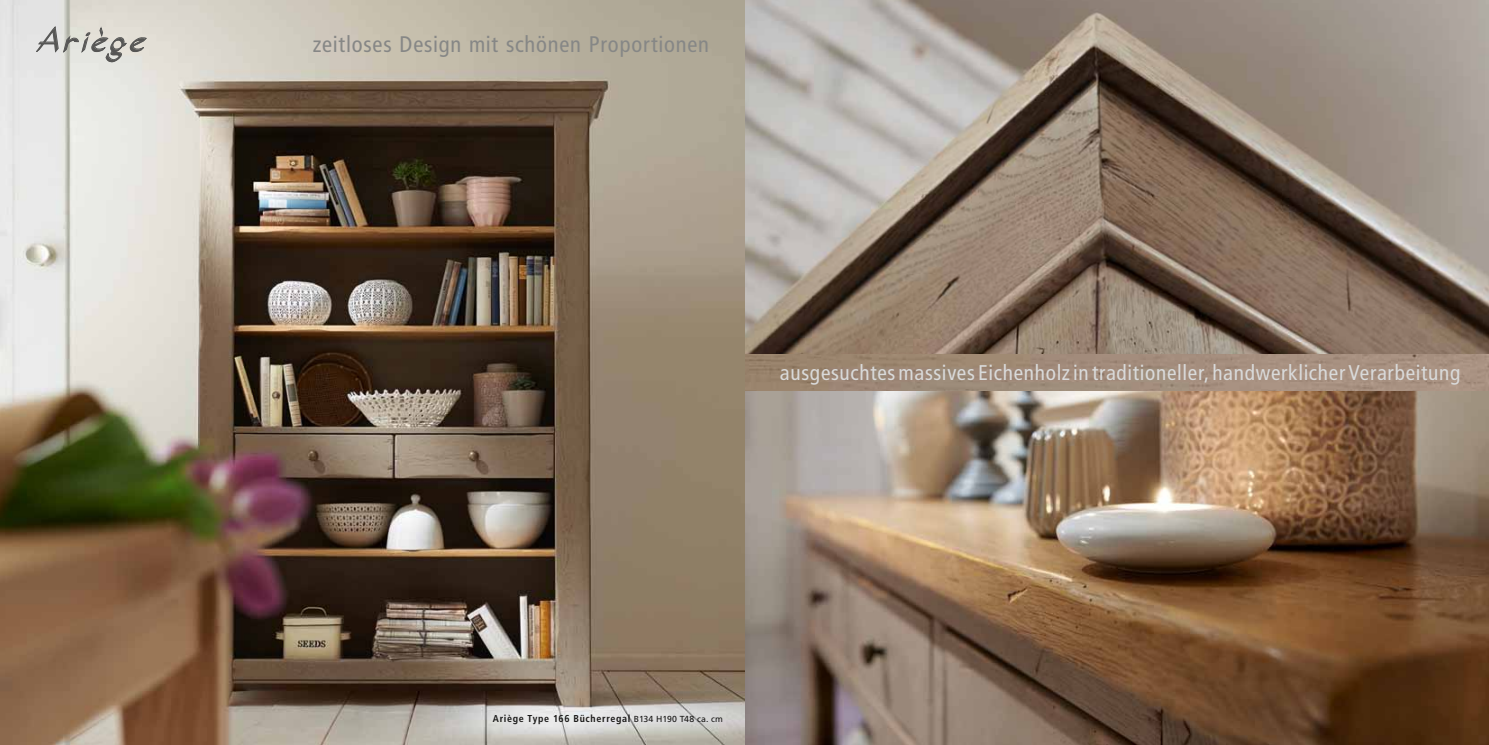
<style>
.page{position:relative;width:1489px;height:745px;background:#fff}
.page>*{position:absolute;margin:0;border:0;box-sizing:border-box;transform-origin:0 0}
.t1{font:italic 37.5px "Caveo";color:#565655}
.t2{font:condensed 22.5px "Frutiger";letter-spacing:.035em;color:#868786}
.t3{font:condensed 21.25px "Frutiger";letter-spacing:.03em;color:#d9dada}
.t4{font:700 condensed 10px "Frutiger";letter-spacing:.07em;color:#181716}
.s1{font-weight:400;font-stretch:normal;font-size:8.75px}
</style>
<div class="page">
<img style="left:0;top:0;width:1488px;height:744px">
<svg style="left:33px;top:26px;width:114px;height:36px;background:#cfcec9"></svg>
<h1 class="t1" style="left:35px;top:17px;width:123px">Ariège</h1>
<p class="t2" style="left:313px;top:31px;width:397px">zeitloses Design mit schönen Proportionen</p>
<p class="t3" style="left:780px;top:359px;width:682px">ausgesuchtes massives Eichenholz in traditioneller, handwerklicher Verarbeitung</p>
<p class="t4" style="left:493px;top:712px;width:232px">Ariège Type 166 Bücherregal <span class="s1">B134 H190 T48 ca. cm</span></p>
</div>
